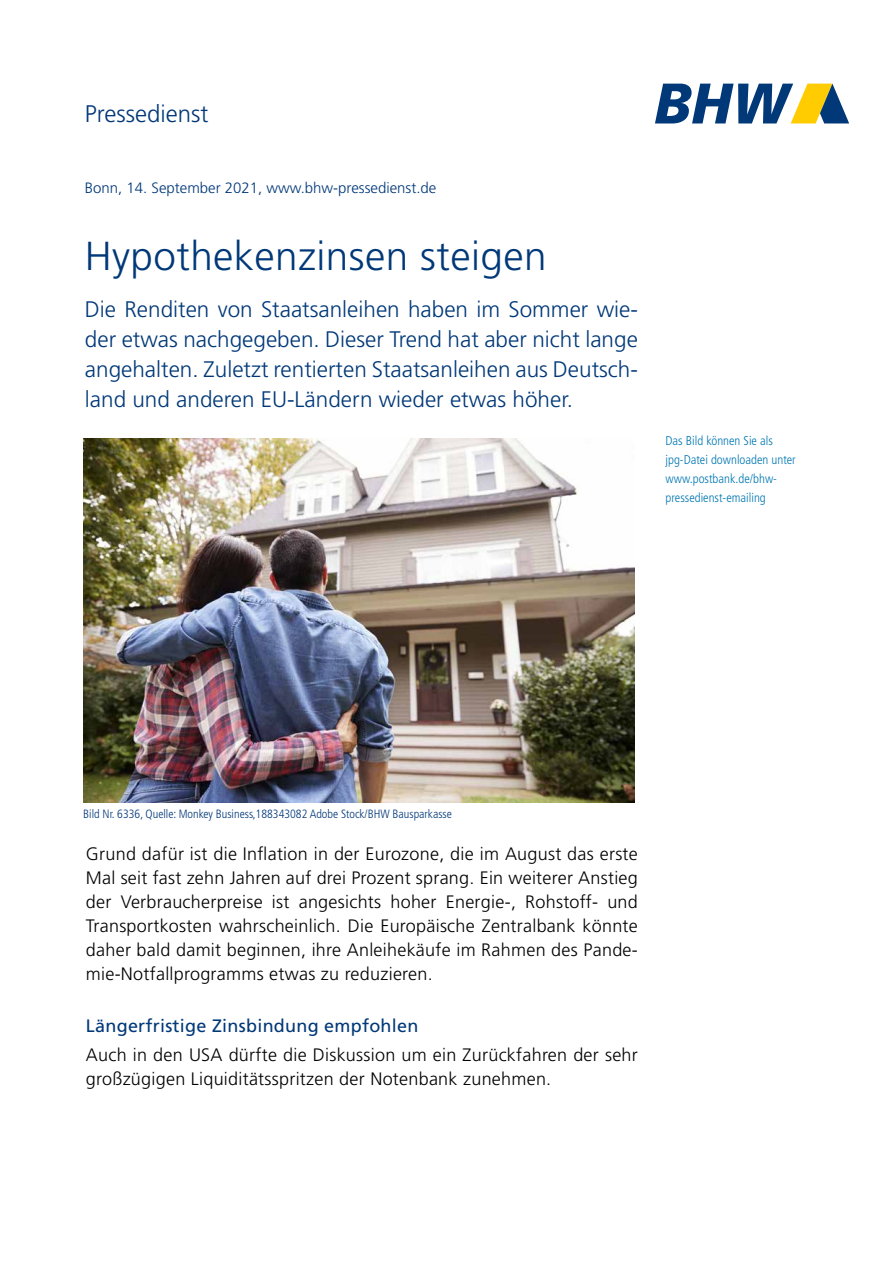
<style>
.page{position:relative;width:893px;height:1263px;background:#fff}
.page>*{position:absolute;margin:0;border:0;box-sizing:border-box;transform-origin:0 0}
.t1{font:300 40.5px "Frutiger LT Std";letter-spacing:.01em;color:#003878}
.t2{font:300 24px "Frutiger LT Std";color:#003878}
.t3{font:300 22.5px/30px "Frutiger LT Std";color:#003878;text-align:justify}
.t4{font:300 18px/24px "Frutiger LT Std";letter-spacing:.015em;color:#000;text-align:justify}
.t5{font:18px "Frutiger LT Std";letter-spacing:.015em;color:#003878}
.t6{font:300 15px "Frutiger LT Std";color:#003878}
.t7{font:300 condensed 12.75px/18.8px "Frutiger LT Std";color:#0077b3}
.t8{font:300 condensed 12px "Frutiger LT Std";color:#003878}
</style>
<div class="page">
<svg style="left:655px;top:84px;width:194px;height:39px"></svg>
<img style="left:84px;top:438px;width:550px;height:364px">
<h2 class="t2" style="left:85px;top:100px;width:125px">Pressedienst</h2>
<p class="t6" style="left:85px;top:179px;width:353px">Bonn, 14. September 2021, www.bhw-pressedienst.de</p>
<h1 class="t1" style="left:85px;top:234px;width:463px">Hypothekenzinsen steigen</h1>
<p class="t3" style="left:85px;top:294px;width:555px">Die Renditen von Staatsanleihen haben im Sommer wie&shy;der etwas nachgegeben. Dieser Trend hat aber nicht lange angehalten. Zuletzt rentierten Staatsanleihen aus Deutsch&shy;land und anderen EU-Ländern wieder etwas höher.</p>
<p class="t7" style="left:665px;top:432px;width:132px">Das Bild können Sie als jpg-Datei downloaden unter www.postbank.de/bhw&shy;pressedienst-emailing</p>
<p class="t8" style="left:83px;top:807px;width:370px">Bild Nr. 6336, Quelle: Monkey Business,188343082 Adobe Stock/BHW Bausparkasse</p>
<p class="t4" style="left:86px;top:842px;width:553px">Grund dafür ist die Inflation in der Eurozone, die im August das erste Mal seit fast zehn Jahren auf drei Prozent sprang. Ein weiterer Anstieg der Verbraucherpreise ist angesichts hoher Energie-, Rohstoff- und Transportkosten wahrscheinlich. Die Europäische Zentralbank könnte daher bald damit beginnen, ihre Anleihekäufe im Rahmen des Pande&shy;mie-Notfallprogramms etwas zu reduzieren.</p>
<p class="t5" style="left:86px;top:1015px;width:334px">Längerfristige Zinsbindung empfohlen</p>
<p class="t4" style="left:86px;top:1043px;width:553px">Auch in den USA dürfte die Diskussion um ein Zurückfahren der sehr großzügigen Liquiditätsspritzen der Notenbank zunehmen.</p>
</div>
